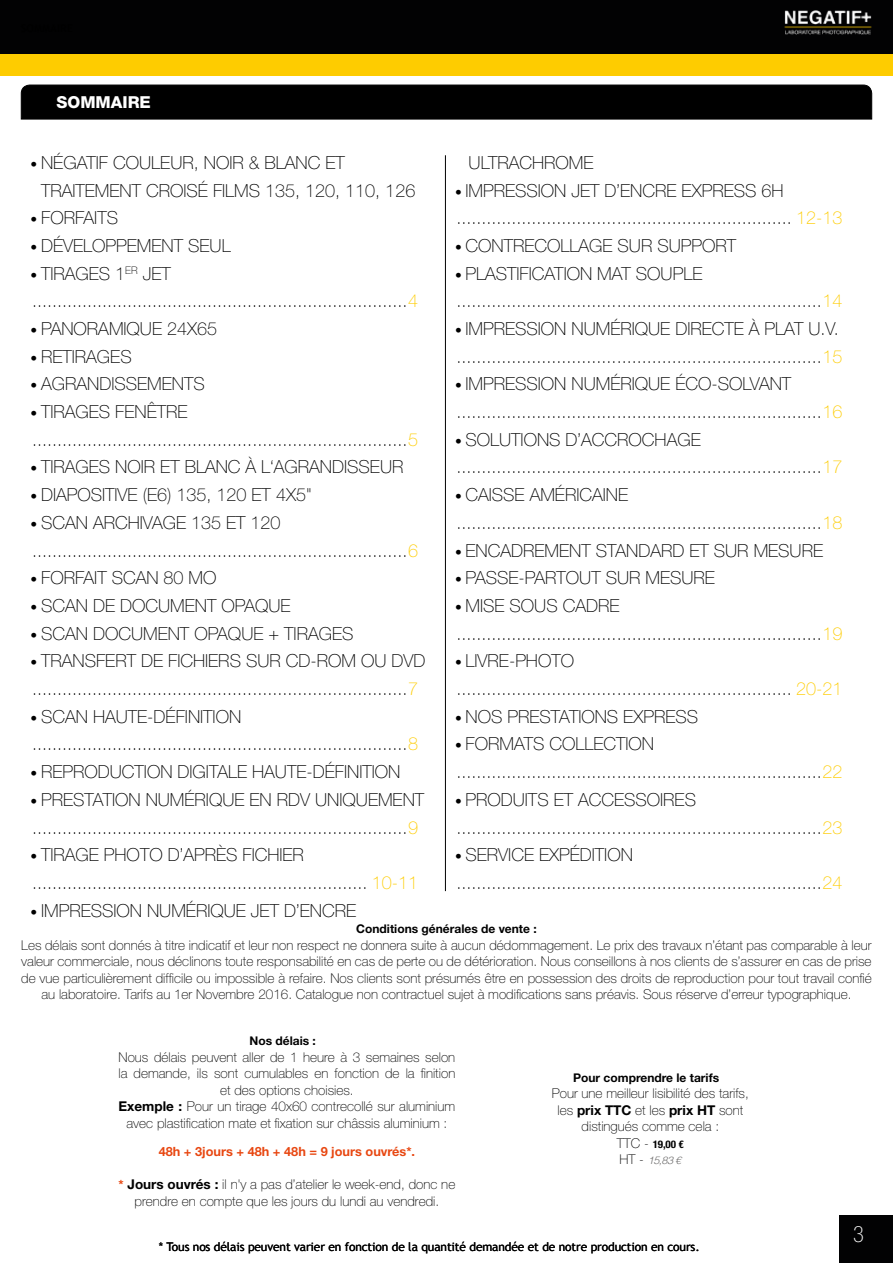
<style>
.page{position:relative;width:893px;height:1263px;background:#fff}
.page>*{position:absolute;margin:0;border:0;box-sizing:border-box;transform-origin:0 0}
.t1{font:100 condensed 22.5px "Helvetica Neue LT Std";color:#fff}
.t2{font:100 18px/27.8px "Helvetica Neue LT Std";color:#000}
.t3{font:800 16.5px "Helvetica Neue LT Std";color:#fff}
.t4{font:100 13.5px/16.5px "Helvetica Neue LT Std";color:#000;text-align:center}
.t5{font:700 12.75px "Helvetica Neue LT Std";color:#e84711}
.t6{font:12px "Trebuchet MS";letter-spacing:-.01em;color:#000}
.t7{font:700 12px "Helvetica Neue LT Std";color:#000}
.t8{font:700 condensed 10.5px "Helvetica Neue LT Std";color:#000;scale:1.05 1}
.t9{font:italic 300 10.5px "Helvetica";color:#706f6f;scale:1.05 1}
.s1{font-size:13.5px}
.s2{color:#fecc00}
.s3{font-weight:700}
.s4{font-weight:700;font-size:12.75px;color:#e84711}
.s5{font-weight:100;font-stretch:normal;font-size:13.5px}
.s6{font-family:"Helvetica Neue LT Std";font-weight:100;font-style:normal;font-size:13.5px;color:#000}
</style>
<div class="page">
<div style="left:0;top:0;width:893px;height:54px;background:#020203"></div>
<div style="left:0;top:54px;width:893px;height:21px;background:#fecc00"></div>
<div style="left:839px;top:1215px;width:54px;height:48px;background:#020203"></div>
<div style="left:21px;top:84px;width:851px;height:36px;background:#000"></div>
<hr style="left:445px;top:155px;width:1px;height:736px;background:#000">
<p class="t3" style="left:57px;top:92px;width:96px">SOMMAIRE</p>
<p class="t2" style="left:41px;top:149px;width:376px;text-indent:-11px"><span class="s1">•</span> NÉGATIF COULEUR, NOIR &amp; BLANC ET<br>TRAITEMENT CROISÉ FILMS 135, 120, 110, 126</p>
<p class="t2" style="left:31px;top:204px;width:89px"><span class="s1">•</span> FORFAITS</p>
<p class="t2" style="left:31px;top:232px;width:202px"><span class="s1">•</span> DÉVELOPPEMENT SEUL</p>
<p class="t2" style="left:31px;top:259px;width:389px"><span class="s1">•</span> TIRAGES 1<sup>ER</sup> JET ...........................................................................<span class="s2">4</span></p>
<p class="t2" style="left:31px;top:315px;width:188px"><span class="s1">•</span> PANORAMIQUE 24X65</p>
<p class="t2" style="left:31px;top:342px;width:103px"><span class="s1">•</span> RETIRAGES</p>
<p class="t2" style="left:31px;top:370px;width:176px"><span class="s1">•</span> AGRANDISSEMENTS</p>
<p class="t2" style="left:31px;top:398px;width:389px"><span class="s1">•</span> TIRAGES FENÊTRE ...........................................................................<span class="s2">5</span></p>
<p class="t2" style="left:31px;top:453px;width:374px"><span class="s1">•</span> TIRAGES NOIR ET BLANC À L‘AGRANDISSEUR</p>
<p class="t2" style="left:31px;top:481px;width:283px"><span class="s1">•</span> DIAPOSITIVE (E6) 135, 120 ET 4X5"</p>
<p class="t2" style="left:31px;top:509px;width:389px"><span class="s1">•</span> SCAN ARCHIVAGE 135 ET 120 ...........................................................................<span class="s2">6</span></p>
<p class="t2" style="left:31px;top:564px;width:187px"><span class="s1">•</span> FORFAIT SCAN 80 MO</p>
<p class="t2" style="left:31px;top:592px;width:261px"><span class="s1">•</span> SCAN DE DOCUMENT OPAQUE</p>
<p class="t2" style="left:31px;top:619px;width:324px"><span class="s1">•</span> SCAN DOCUMENT OPAQUE + TIRAGES</p>
<p class="t2" style="left:31px;top:647px;width:396px"><span class="s1">•</span> TRANSFERT DE FICHIERS SUR CD-ROM OU DVD ...........................................................................<span class="s2">7</span></p>
<p class="t2" style="left:31px;top:702px;width:389px"><span class="s1">•</span> SCAN HAUTE-DÉFINITION ...........................................................................<span class="s2">8</span></p>
<p class="t2" style="left:31px;top:758px;width:371px"><span class="s1">•</span> REPRODUCTION DIGITALE HAUTE-DÉFINITION</p>
<p class="t2" style="left:31px;top:785px;width:395px"><span class="s1">•</span> PRESTATION NUMÉRIQUE EN RDV UNIQUEMENT ...........................................................................<span class="s2">9</span></p>
<p class="t2" style="left:31px;top:841px;width:389px"><span class="s1">•</span> TIRAGE PHOTO D’APRÈS FICHIER ................................................................... <span class="s2">10-11</span></p>
<p class="t2" style="left:31px;top:896px;width:327px"><span class="s1">•</span> IMPRESSION NUMÉRIQUE JET D’ENCRE</p>
<p class="t2" style="left:469px;top:149px;width:126px">ULTRACHROME</p>
<p class="t2" style="left:455px;top:176px;width:389px"><span class="s1">•</span> IMPRESSION JET D’ENCRE EXPRESS 6H ................................................................... <span class="s2">12-13</span></p>
<p class="t2" style="left:455px;top:232px;width:283px"><span class="s1">•</span> CONTRECOLLAGE SUR SUPPORT</p>
<p class="t2" style="left:455px;top:259px;width:389px"><span class="s1">•</span> PLASTIFICATION MAT SOUPLE .........................................................................<span class="s2">14</span></p>
<p class="t2" style="left:455px;top:315px;width:389px"><span class="s1">•</span> IMPRESSION NUMÉRIQUE DIRECTE À PLAT U.V. .........................................................................<span class="s2">15</span></p>
<p class="t2" style="left:455px;top:370px;width:389px"><span class="s1">•</span> IMPRESSION NUMÉRIQUE ÉCO-SOLVANT .........................................................................<span class="s2">16</span></p>
<p class="t2" style="left:455px;top:425px;width:389px"><span class="s1">•</span> SOLUTIONS D’ACCROCHAGE .........................................................................<span class="s2">17</span></p>
<p class="t2" style="left:455px;top:481px;width:389px"><span class="s1">•</span> CAISSE AMÉRICAINE .........................................................................<span class="s2">18</span></p>
<p class="t2" style="left:455px;top:536px;width:370px"><span class="s1">•</span> ENCADREMENT STANDARD ET SUR MESURE</p>
<p class="t2" style="left:455px;top:564px;width:261px"><span class="s1">•</span> PASSE-PARTOUT SUR MESURE</p>
<p class="t2" style="left:455px;top:592px;width:389px"><span class="s1">•</span> MISE SOUS CADRE .........................................................................<span class="s2">19</span></p>
<p class="t2" style="left:455px;top:647px;width:389px"><span class="s1">•</span> LIVRE-PHOTO ................................................................... <span class="s2">20-21</span></p>
<p class="t2" style="left:455px;top:702px;width:245px"><span class="s1">•</span> NOS PRESTATIONS EXPRESS</p>
<p class="t2" style="left:455px;top:730px;width:389px"><span class="s1">•</span> FORMATS COLLECTION .........................................................................<span class="s2">22</span></p>
<p class="t2" style="left:455px;top:785px;width:389px"><span class="s1">•</span> PRODUITS ET ACCESSOIRES .........................................................................<span class="s2">23</span></p>
<p class="t2" style="left:455px;top:841px;width:389px"><span class="s1">•</span> SERVICE EXPÉDITION .........................................................................<span class="s2">24</span></p>
<p class="t7" style="left:356px;top:921px;width:182px">Conditions générales de vente :</p>
<p class="t4" style="left:21px;top:936px;width:852px">Les délais sont donnés à titre indicatif et leur non respect ne donnera suite à aucun dédommagement. Le prix des travaux n’étant pas comparable à leur valeur commerciale, nous déclinons toute responsabilité en cas de perte ou de détérioration. Nous conseillons à nos clients de s’assurer en cas de prise de vue particulièrement difficile ou impossible à refaire. Nos clients sont présumés être en possession des droits de reproduction pour tout travail confié au laboratoire. Tarifs au 1er Novembre 2016. Catalogue non contractuel sujet à modifications sans préavis. Sous réserve d’erreur typographique.</p>
<p class="t7" style="left:249px;top:1033px;width:68px">Nos délais :</p>
<p class="t4" style="left:119px;top:1048px;width:338px">Nous délais peuvent aller de 1 heure à 3 semaines selon la demande, ils sont cumulables en fonction de la finition et des options choisies.<br><span class="s3">Exemple :</span> Pour un tirage 40x60 contrecollé sur aluminium avec plastification mate et fixation sur châssis aluminium :</p>
<p class="t5" style="left:159px;top:1144px;width:258px">48h + 3jours + 48h + 48h = 9 jours ouvrés*.</p>
<p class="t4" style="left:119px;top:1176px;width:338px"><span class="s4">*</span> <span class="s3">Jours ouvrés :</span> il n'y a pas d’atelier le week-end, donc ne prendre en compte que les jours du lundi au vendredi.</p>
<p class="t7" style="left:573px;top:1070px;width:147px">Pour comprendre le tarifs</p>
<p class="t4" style="left:552px;top:1085px;width:198px">Pour une meilleur lisibilité des tarifs, les <span class="s3">prix TTC</span> et les <span class="s3">prix HT</span> sont distingués comme cela :</p>
<p class="t8" style="left:617px;top:1138px;width:65px"><span class="s5">TTC -</span> 19,00 €</p>
<p class="t9" style="left:619px;top:1151px;width:60px"><span class="s6">HT -</span> 15,83 €</p>
<p class="t6" style="left:159px;top:1239px;width:542px">* Tous nos délais peuvent varier en fonction de la quantité demandée et de notre production en cours.</p>
<p class="t1" style="left:853px;top:1221px;width:12px">3</p>
</div>
